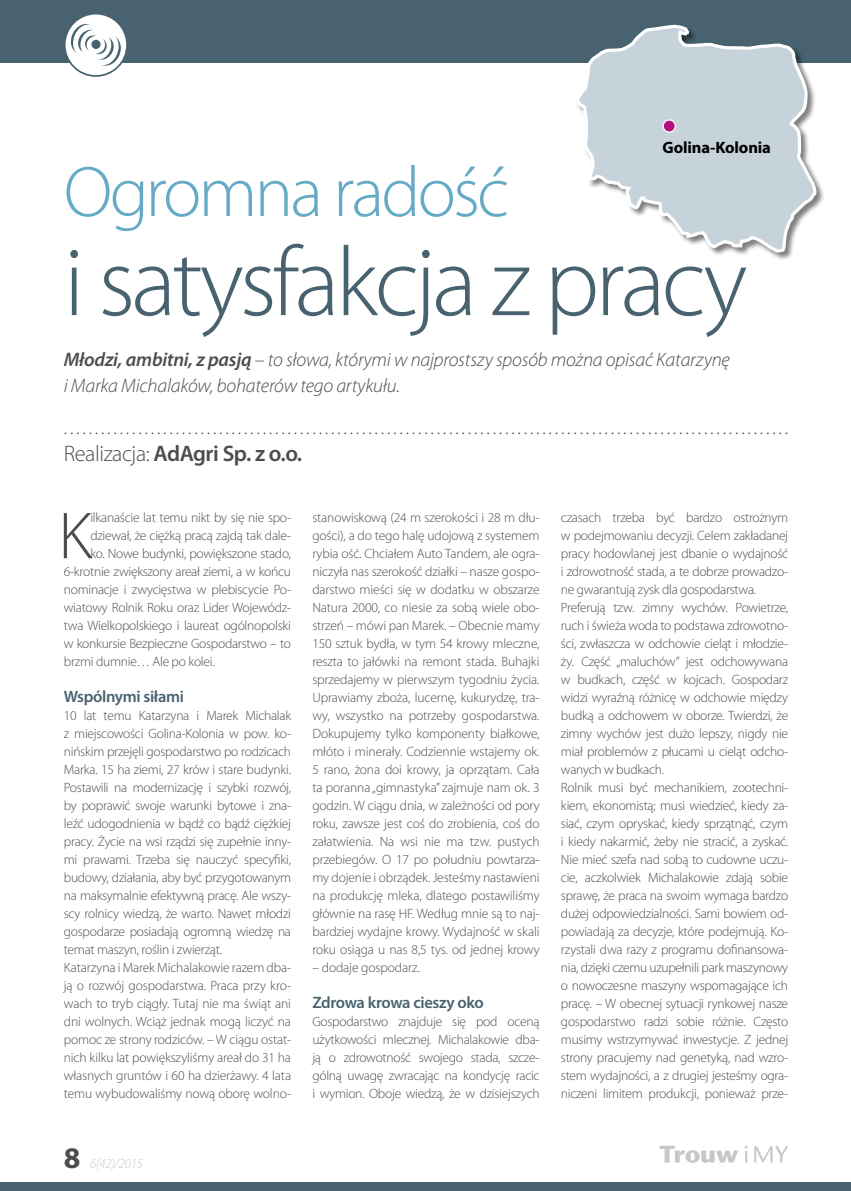
<style>
.page{position:relative;width:851px;height:1191px;background:#fff}
.page>*{position:absolute;margin:0;border:0;box-sizing:border-box;transform-origin:0 0}
.t1{font:300 99px "Myriad Pro";letter-spacing:-.04em;color:#48626f}
.t2{font:300 72px "Myriad Pro";letter-spacing:-.04em;color:#65aac7}
.t3{font:300 66.9px "Myriad Pro";color:#4d4d4f}
.t4{font:600 22.5px "Myriad Pro";letter-spacing:-.02em;color:#4d4d4f}
.t5{font:300 19.5px "Myriad Pro";color:#4d4d4f}
.t6{font:italic 300 19.5px/25.5px "Myriad Pro";letter-spacing:-.01em;color:#4d4d4f}
.t7{font:600 16.5px "Myriad Pro";letter-spacing:-.02em;color:#48626f}
.t8{font:700 16.5px "Myriad Pro";letter-spacing:-.01em;color:#000}
.t9{font:300 13.5px/18px "Myriad Pro";letter-spacing:-.02em;color:#4d4d4f}
.t10{font:italic 300 13.5px "Myriad Pro";letter-spacing:-.02em;color:#c5c7c9}
.s1{font-weight:600}
.s2{font-weight:300}
.s3{font-weight:700;font-style:normal;font-size:30px;color:#4d4d4f}
</style>
<div class="page">
<svg style="left:745px;top:1146px;width:2px;height:16px"></svg>
<svg style="left:754px;top:1146px;width:34px;height:16px"></svg>
<svg style="left:659px;top:1145px;width:79px;height:17px"></svg>
<div style="left:0;top:1181px;width:850px;height:10px;background:#48626f"></div>
<div style="left:0;top:0;width:850px;height:63px;background:#48626f"></div>
<svg style="left:65px;top:14px;width:62px;height:62px"></svg>
<div style="left:64px;top:13px;width:64px;height:64px;border:2px solid #48626f;border-radius:50%"></div>
<svg style="left:64px;top:20px;width:64px;height:50px"></svg>
<div style="left:576px;top:25px;width:249px;height:237px;background:#000;opacity:.5"></div>
<svg style="left:576px;top:24px;width:241px;height:238px;fill:#c6d3da"></svg>
<svg style="left:663px;top:120px;width:12px;height:12px"></svg>
<div style="left:662px;top:119px;width:13px;height:14px;border:1px solid #fff;border-radius:50%"></div>
<p class="t8" style="left:662px;top:137px;width:110px">Golina-Kolonia</p>
<h2 class="t2" style="left:64px;top:149px;width:447px">Ogromna radość</h2>
<h1 class="t1" style="left:64px;top:222px;width:684px">i satysfakcja z pracy</h1>
<h3 class="t6" style="left:64px;top:347px;width:667px"><span class="s1">Młodzi, ambitni, z pasją</span> – to słowa, którymi w najprostszy sposób można opisać Katarzynę i Marka Michalaków, bohaterów tego artykułu.</h3>
<h3 class="t5" style="left:64px;top:415px;width:725px">.....................................................................................................................</h3>
<h3 class="t4" style="left:64px;top:439px;width:240px"><span class="s2">Realizacja:</span> AdAgri Sp. z o.o.</h3>
<h3 class="t3" style="left:58px;top:495px;width:35px">K</h3>
<p class="t9" style="left:90px;top:508px;width:202px">ilkanaście lat temu nikt by się nie spo-</p>
<p class="t9" style="left:90px;top:526px;width:202px">dziewał, że ciężką pracą zajdą tak dale-</p>
<p class="t9" style="left:90px;top:544px;width:202px">ko. Nowe budynki, powiększone stado,</p>
<p class="t9" style="left:64px;top:562px;width:229px">6-krotnie zwiększony areał ziemi, a w końcu</p>
<p class="t9" style="left:64px;top:580px;width:229px">nominacje i zwycięstwa w plebiscycie Po-</p>
<p class="t9" style="left:64px;top:598px;width:229px">wiatowy Rolnik Roku oraz Lider Wojewódz-</p>
<p class="t9" style="left:64px;top:616px;width:229px">twa Wielkopolskiego i laureat ogólnopolski</p>
<p class="t9" style="left:64px;top:634px;width:229px">w konkursie Bezpieczne Gospodarstwo – to</p>
<p class="t9" style="left:64px;top:652px;width:152px">brzmi dumnie… Ale po kolei.</p>
<p class="t7" style="left:64px;top:686px;width:122px">Wspólnymi siłami</p>
<p class="t9" style="left:64px;top:706px;width:229px">10 lat temu Katarzyna i Marek Michalak z miejscowości Golina-Kolonia w pow. ko&shy;nińskim przejęli gospodarstwo po rodzicach Marka. 15 ha ziemi, 27 krów i stare budynki.<br>Postawili na modernizację i szybki rozwój, by poprawić swoje warunki bytowe i zna&shy;leźć udogodnienia w bądź co bądź ciężkiej pracy. Życie na wsi rządzi się zupełnie inny&shy;mi prawami. Trzeba się nauczyć specyfiki, budowy, działania, aby być przygotowanym na maksymalnie efektywną pracę. Ale wszy&shy;scy rolnicy wiedzą, że warto. Nawet młodzi gospodarze posiadają ogromną wiedzę na temat maszyn, roślin i zwierząt.<br>Katarzyna i Marek Michalakowie razem dba&shy;ją o rozwój gospodarstwa. Praca przy kro&shy;wach to tryb ciągły. Tutaj nie ma świąt ani dni wolnych. Wciąż jednak mogą liczyć na pomoc ze strony rodziców. – W ciągu ostat&shy;nich kilku lat powiększyliśmy areał do 31 ha własnych gruntów i 60 ha dzierżawy. 4 lata temu wybudowaliśmy nową oborę wolno-</p>
<p class="t10" style="left:64px;top:1155px;width:81px"><span class="s3">8</span> 6(42)/2015</p>
<p class="t9" style="left:312px;top:508px;width:229px;text-align:justify">stanowiskową (24 m szerokości i 28 m dłu&shy;gości), a do tego halę udojową z systemem rybia ość. Chciałem Auto Tandem, ale ogra&shy;niczyła nas szerokość działki – nasze gospo&shy;darstwo mieści się w dodatku w obszarze Natura 2000, co niesie za sobą wiele obo&shy;strzeń – mówi pan Marek. – Obecnie mamy 150 sztuk bydła, w tym 54 krowy mleczne, reszta to jałówki na remont stada. Buhajki sprzedajemy w pierwszym tygodniu życia.<br>Uprawiamy zboża, lucernę, kukurydzę, tra&shy;wy, wszystko na potrzeby gospodarstwa.<br>Dokupujemy tylko komponenty białkowe, młóto i minerały. Codziennie wstajemy ok.<br>5 rano, żona doi krowy, ja oprzątam. Cała ta poranna „gimnastyka” zajmuje nam ok. 3 godzin. W ciągu dnia, w zależności od pory roku, zawsze jest coś do zrobienia, coś do załatwienia. Na wsi nie ma tzw. pustych przebiegów. O 17 po południu powtarza&shy;my dojenie i obrządek. Jesteśmy nastawieni na produkcję mleka, dlatego postawiliśmy głównie na rasę H F. Według mnie są to naj&shy;bardziej wydajne krowy. Wydajność w skali roku osiąga u nas 8,5 tys. od jednej krowy</p>
<p class="t9" style="left:312px;top:958px;width:109px">– dodaje gospodarz.</p>
<p class="t7" style="left:312px;top:992px;width:173px">Zdrowa krowa cieszy oko</p>
<p class="t9" style="left:312px;top:1012px;width:229px;text-align:justify">Gospodarstwo znajduje się pod oceną użytkowości mlecznej. Michalakowie dba&shy;ją o zdrowotność swojego stada, szcze&shy;gólną uwagę zwracając na kondycję racic i wymion. Oboje wiedzą, że w dzisiejszych</p>
<p class="t9" style="left:561px;top:508px;width:229px">czasach trzeba być bardzo ostrożnym w podejmowaniu decyzji. Celem zakładanej pracy hodowlanej jest dbanie o wydajność i zdrowotność stada, a te dobrze prowadzo&shy;ne gwarantują zysk dla gospodarstwa.<br>Preferują tzw. zimny wychów. Powietrze, ruch i świeża woda to podstawa zdrowotno&shy;ści, zwłaszcza w odchowie cieląt i młodzie&shy;ży. Część „maluchów” jest odchowywana w budkach, część w kojcach. Gospodarz widzi wyraźną różnicę w odchowie między budką a odchowem w oborze. Twierdzi, że zimny wychów jest dużo lepszy, nigdy nie miał problemów z płucami u cieląt odcho&shy;wanych w budkach.<br>Rolnik musi być mechanikiem, zootechni&shy;kiem, ekonomistą; musi wiedzieć, kiedy za&shy;siać, czym opryskać, kiedy sprzątnąć, czym i kiedy nakarmić, żeby nie stracić, a zyskać.<br>Nie mieć szefa nad sobą to cudowne uczu&shy;cie, aczkolwiek Michalakowie zdają sobie sprawę, że praca na swoim wymaga bardzo dużej odpowiedzialności. Sami bowiem od&shy;powiadają za decyzje, które podejmują. Ko&shy;rzystali dwa razy z programu dofinansowa&shy;nia, dzięki czemu uzupełnili park maszynowy o nowoczesne maszyny wspomagające ich pracę. – W obecnej sytuacji rynkowej nasze gospodarstwo radzi sobie różnie. Często musimy wstrzymywać inwestycje. Z jednej strony pracujemy nad genetyką, nad wzro&shy;stem wydajności, a z drugiej jesteśmy ogra&shy;niczeni limitem produkcji, ponieważ prze-</p>
</div>
